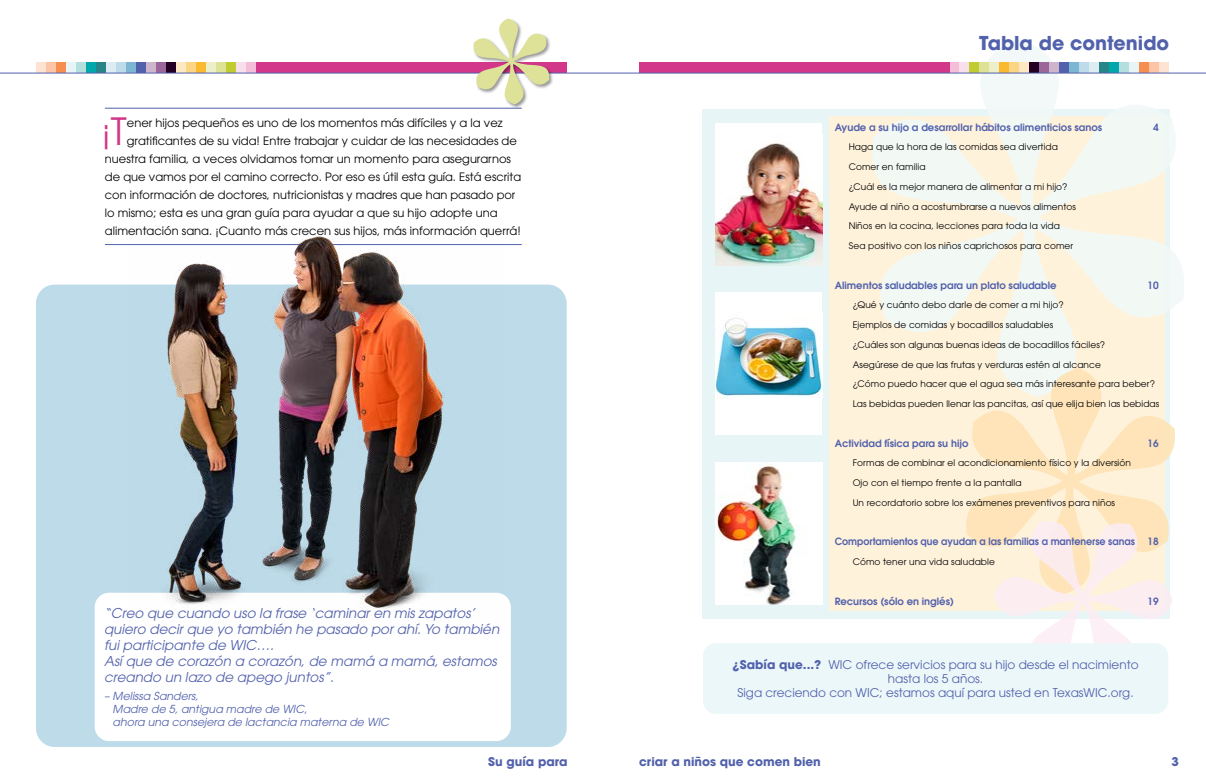
<style>
.page{position:relative;width:1206px;height:783px;background:#fff}
.page>*{position:absolute;margin:0;border:0;box-sizing:border-box;transform-origin:0 0}
.t1{font:32.7px "ITC Avant Garde Pro";color:#d23789}
.t2{font:700 19px "ITC Avant Garde Pro";color:#5261ac}
.t3{font:italic 13.5px/16px "ITC Avant Garde Pro";color:#5261ac}
.t4{font:12px/14px "ITC Avant Garde Pro";color:#5261ac;text-align:center}
.t5{font:700 12px "ITC Avant Garde Pro";color:#5261ac}
.t6{font:11.5px "ITC Avant Garde Pro";color:#000}
.t7{font:italic 11px/13px "ITC Avant Garde Pro";color:#5261ac}
.t8{font:600 10px "ITC Avant Garde Pro";color:#5261ac}
.t9{font:600 10px "ITC Avant Garde Pro";color:#5261ac;scale:.95 1}
.t10{font:9px/19.7px "ITC Avant Garde Pro";letter-spacing:.01em;color:#000}
.s1{font-size:37.4px}
.s2{font-weight:700}
</style>
<div class="page">
<div style="left:36px;top:285px;width:531px;height:462px;background:#bedbe9;border-radius:19px"></div>
<div style="left:95px;top:593px;width:416px;height:148px;background:#fff;border-radius:14px"></div>
<div style="left:256px;top:62px;width:311px;height:11px;background:#d23789"></div>
<div style="left:36px;top:62px;width:10px;height:11px;background:#fee3d3"></div>
<div style="left:46px;top:62px;width:10px;height:11px;background:#fcc6a6"></div>
<div style="left:56px;top:62px;width:10px;height:11px;background:#f68e50"></div>
<div style="left:66px;top:62px;width:10px;height:11px;background:#e8f5f7"></div>
<div style="left:76px;top:62px;width:10px;height:11px;background:#b5dedf"></div>
<div style="left:86px;top:62px;width:10px;height:11px;background:#00a8ac"></div>
<div style="left:96px;top:62px;width:10px;height:11px;background:#278487"></div>
<div style="left:106px;top:62px;width:10px;height:11px;background:#ddebf3"></div>
<div style="left:116px;top:62px;width:10px;height:11px;background:#bedbe9"></div>
<div style="left:126px;top:62px;width:10px;height:11px;background:#7db6d3"></div>
<div style="left:136px;top:62px;width:10px;height:11px;background:#5261ac"></div>
<div style="left:146px;top:62px;width:10px;height:11px;background:#ceb5cc"></div>
<div style="left:156px;top:62px;width:10px;height:11px;background:#9b679a"></div>
<div style="left:166px;top:62px;width:10px;height:11px;background:#230023"></div>
<div style="left:176px;top:62px;width:10px;height:11px;background:#fce9c4"></div>
<div style="left:186px;top:62px;width:10px;height:11px;background:#fcd584"></div>
<div style="left:196px;top:62px;width:10px;height:11px;background:#faba2f"></div>
<div style="left:206px;top:62px;width:10px;height:11px;background:#edefca"></div>
<div style="left:216px;top:62px;width:10px;height:11px;background:#dde295"></div>
<div style="left:226px;top:62px;width:10px;height:11px;background:#c1cc30"></div>
<div style="left:236px;top:62px;width:10px;height:11px;background:#f8dfec"></div>
<div style="left:246px;top:62px;width:10px;height:11px;background:#f4bed8"></div>
<div style="left:702px;top:109px;width:468px;height:510px;background:#e8f5f7"></div>
<div style="left:716px;top:123px;width:106px;height:143px;background:#fff"></div>
<img style="left:716px;top:143px;width:106px;height:123px">
<div style="left:716px;top:292px;width:106px;height:143px;background:#fff"></div>
<img style="left:716px;top:317px;width:106px;height:82px">
<img style="left:716px;top:462px;width:106px;height:142px">
<hr style="left:105px;top:108px;width:417px;height:1px;background:#5261ac">
<hr style="left:105px;top:244px;width:417px;height:1px;background:#5261ac">
<div style="left:829px;top:116px;width:335px;height:494px;background:#fff2db"></div>
<div style="left:639px;top:62px;width:310px;height:11px;background:#d23789"></div>
<hr style="left:0;top:73px;width:1206px;height:1px;background:#5261ac">
<div style="left:474px;top:19px;width:80px;height:90px;background:#000;opacity:.4"></div>
<div style="left:703px;top:643px;width:465px;height:71px;background:#ecf7f9;border-radius:13px"></div>
<img style="left:128px;top:234px;width:377px;height:375px">
<svg style="left:864px;top:62px;width:328px;height:278px"></svg>
<svg style="left:471px;top:19px;width:81px;height:88px"></svg>
<svg style="left:992px;top:520px;width:173px;height:91px"></svg>
<h1 class="t1" style="left:101px;top:110px;width:27px">¡<span class="s1">T</span></h1>
<p class="t6" style="left:127px;top:115px;width:377px">ener hijos pequeños es uno de los momentos más difíciles y a la vez</p>
<p class="t6" style="left:127px;top:133px;width:392px">gratificantes de su vida! Entre trabajar y cuidar de las necesidades de</p>
<p class="t6" style="left:105px;top:151px;width:408px">nuestra familia, a veces olvidamos tomar un momento para asegurarnos</p>
<p class="t6" style="left:105px;top:169px;width:418px">de que vamos por el camino correcto. Por eso es útil esta guía. Está escrita</p>
<p class="t6" style="left:105px;top:187px;width:412px">con información de doctores, nutricionistas y madres que han pasado por</p>
<p class="t6" style="left:105px;top:205px;width:394px">lo mismo; esta es una gran guía para ayudar a que su hijo adopte una</p>
<p class="t6" style="left:105px;top:223px;width:417px">alimentación sana. ¡Cuanto más crecen sus hijos, más información querrá!</p>
<h3 class="t3" style="left:104px;top:605px;width:397px">“Creo que cuando uso la frase ‘caminar en mis zapatos’ quiero decir que yo también he pasado por ahí. Yo también fui participante de WIC….<br>Así que de corazón a corazón, de mamá a mamá, estamos creando un lazo de apego juntos”.</h3>
<p class="t7" style="left:113px;top:689px;width:278px;text-indent:-9px">– Melissa Sanders,<br>Madre de 5, antigua madre de WIC,<br>ahora una consejera de lactancia materna de WIC</p>
<h2 class="t2" style="left:979px;top:30px;width:192px">Tabla de contenido</h2>
<p class="t8" style="left:835px;top:120px;width:269px">Ayude a su hijo a desarrollar hábitos alimenticios sanos</p>
<p class="t8" style="left:1153px;top:120px;width:7px">4</p>
<p class="t10" style="left:849px;top:137px;width:229px">Haga que la hora de las comidas sea divertida Comer en familia<br>¿Cuál es la mejor manera de alimentar a mi hijo?<br>Ayude al niño a acostumbrarse a nuevos alimentos Niños en la cocina, lecciones para toda la vida Sea positivo con los niños caprichosos para comer</p>
<p class="t8" style="left:835px;top:278px;width:223px">Alimentos saludables para un plato saludable</p>
<p class="t8" style="left:1147px;top:278px;width:13px">10</p>
<p class="t10" style="left:853px;top:295px;width:308px">¿Qué y cuánto debo darle de comer a mi hijo?<br>Ejemplos de comidas y bocadillos saludables<br>¿Cuáles son algunas buenas ideas de bocadillos fáciles?<br>Asegúrese de que las frutas y verduras estén al alcance<br>¿Cómo puedo hacer que el agua sea más interesante para beber?<br>Las bebidas pueden llenar las pancitas, así que elija bien las bebidas</p>
<p class="t8" style="left:835px;top:436px;width:135px">Actividad física para su hijo</p>
<p class="t8" style="left:1147px;top:436px;width:13px">16</p>
<p class="t10" style="left:853px;top:453px;width:280px">Formas de combinar el acondicionamiento físico y la diversión<br>Ojo con el tiempo frente a la pantalla<br>Un recordatorio sobre los exámenes preventivos para niños</p>
<p class="t9" style="left:835px;top:535px;width:318px">Comportamientos que ayudan a las familias a mantenerse sanas</p>
<p class="t8" style="left:1147px;top:535px;width:13px">18</p>
<p class="t10" style="left:853px;top:552px;width:144px">Cómo tener una vida saludable</p>
<p class="t8" style="left:835px;top:594px;width:121px">Recursos (sólo en inglés)</p>
<p class="t8" style="left:1147px;top:594px;width:13px">19</p>
<h3 class="t4" style="left:733px;top:657px;width:407px"><span class="s2">¿Sabía que...?</span> WIC ofrece servicios para su hijo desde el nacimiento hasta los 5 años.<br>Siga creciendo con WIC; estamos aquí para usted en TexasWIC.org.</h3>
<h3 class="t5" style="left:488px;top:754px;width:81px">Su guía para</h3>
<h3 class="t5" style="left:639px;top:754px;width:183px">criar a niños que comen bien</h3>
<h3 class="t5" style="left:1172px;top:754px;width:9px">3</h3>
</div>
